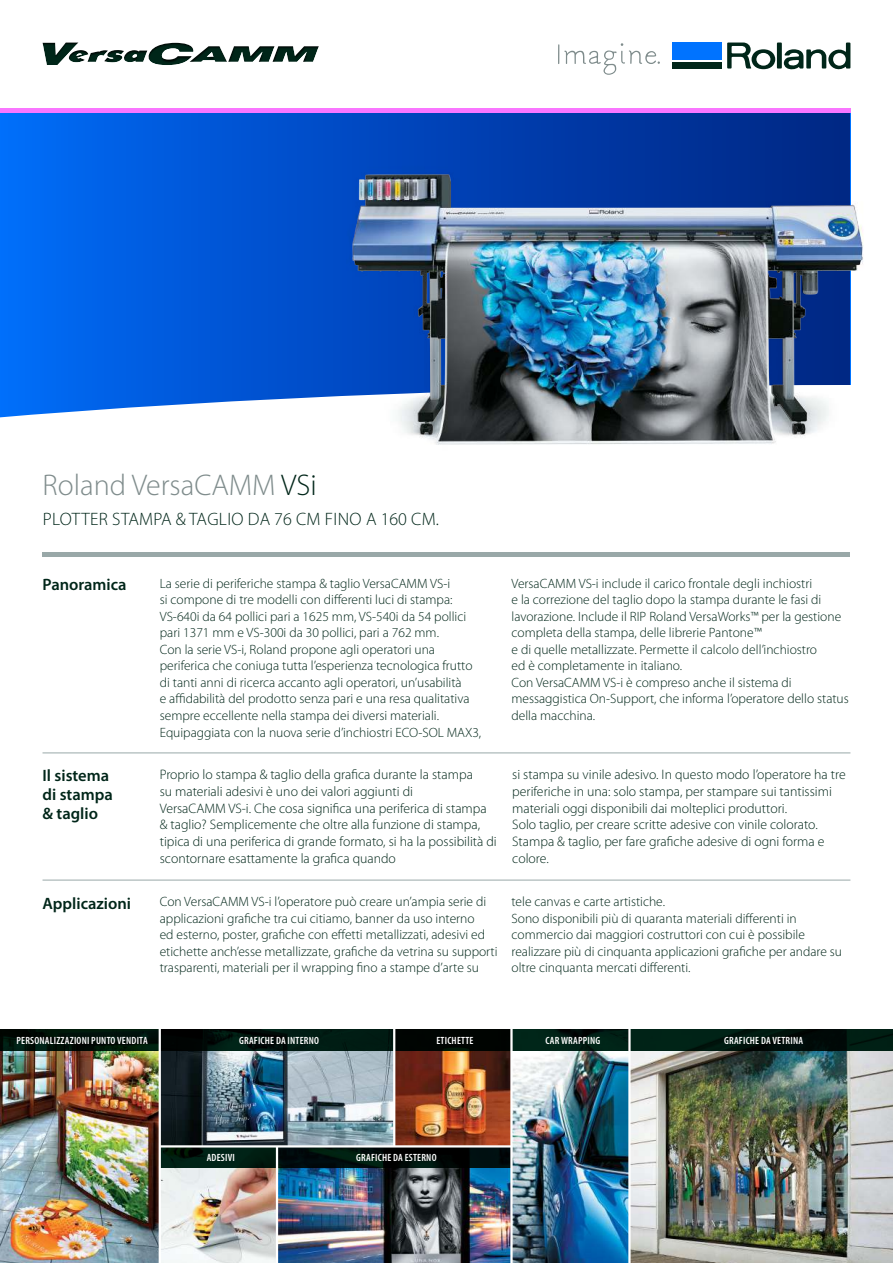
<style>
.page{position:relative;width:893px;height:1263px;background:#fff}
.page>*{position:absolute;margin:0;border:0;box-sizing:border-box;transform-origin:0 0}
.t1{font:300 30px "Myriad Pro";color:#7f8c8c}
.t2{font:300 18px "Myriad Pro";letter-spacing:.02em;color:#002619}
.t3{font:600 16.5px/18.8px "Myriad Pro";color:#002619}
.t4{font:300 13.8px/16.8px "Myriad Pro";color:#002619}
.t5{font:300 13.5px/16.5px "Myriad Pro";color:#002619}
.t6{font:600 condensed 10.5px "Myriad Pro";letter-spacing:.02em;color:#fff}
.s1{color:#002619}
</style>
<div class="page">
<img style="left:0;top:112px;width:850px;height:273px">
<svg style="left:0;top:385px;width:850px;height:168px"></svg>
<hr style="left:43px;top:553px;width:807px;height:4px;background:#99a8a8">
<hr style="left:0;top:108px;width:850px;height:4px;background:#f976ff">
<img style="left:631px;top:1050px;width:262px;height:213px">
<img style="left:278px;top:1168px;width:232px;height:95px">
<img style="left:395px;top:1050px;width:115px;height:95px">
<img style="left:513px;top:1050px;width:115px;height:213px">
<img style="left:0;top:1050px;width:159px;height:213px">
<img style="left:161px;top:1168px;width:115px;height:95px">
<img style="left:161px;top:1050px;width:232px;height:95px">
<svg style="left:161px;top:1029px;width:232px;height:21px;background:#00130d"></svg>
<svg style="left:278px;top:1147px;width:232px;height:21px;background:#061210"></svg>
<svg style="left:631px;top:1029px;width:262px;height:21px;background:#00180f"></svg>
<svg style="left:0;top:1029px;width:159px;height:21px;background:#001208"></svg>
<svg style="left:161px;top:1147px;width:115px;height:21px;background:#062318"></svg>
<svg style="left:513px;top:1029px;width:115px;height:21px;background:#001f14"></svg>
<div style="left:394px;top:1029px;width:117px;height:21px;background:#000401"></div>
<hr style="left:393px;top:1012px;width:2px;height:134px;background:#fff">
<hr style="left:510px;top:1016px;width:3px;height:247px;background:#fff">
<hr style="left:43px;top:880px;width:807px;height:1px;background:#99a8a8">
<hr style="left:43px;top:753px;width:807px;height:1px;background:#99a8a8">
<svg style="left:42px;top:42px;width:277px;height:23px"></svg>
<img style="left:346px;top:134px;width:517px;height:354px">
<svg style="left:558px;top:43px;width:102px;height:32px"></svg>
<div style="left:777px;top:43px;width:5px;height:26px;background:#002619"></div>
<svg style="left:784px;top:43px;width:66px;height:27px"></svg>
<svg style="left:727px;top:43px;width:48px;height:26px"></svg>
<div style="left:672px;top:62px;width:50px;height:7px;background:#002619"></div>
<div style="left:672px;top:43px;width:50px;height:17px;background:#0073ff"></div>
<h1 class="t1" style="left:43px;top:471px;width:276px">Roland VersaCAMM <span class="s1">VSi</span></h1>
<h2 class="t2" style="left:43px;top:510px;width:398px">PLOTTER STAMPA &amp; TAGLIO DA 76 CM FINO A 160 CM.</h2>
<p class="t3" style="left:43px;top:577px;width:86px">Panoramica</p>
<p class="t5" style="left:160px;top:576px;width:323px">La serie di periferiche stampa &amp; taglio VersaCAMM VS-i<br>si compone di tre modelli con differenti luci di stampa:<br>VS-640i da 64 pollici pari a 1625 mm, VS-540i da 54 pollici pari 1371 mm e VS-300i da 30 pollici, pari a 762 mm.<br>Con la serie VS-i, Roland propone agli operatori una periferica che coniuga tutta l’esperienza tecnologica frutto di tanti anni di ricerca accanto agli operatori, un’usabilità<br>e affidabilità del prodotto senza pari e una resa qualitativa sempre eccellente nella stampa dei diversi materiali.<br>Equipaggiata con la nuova serie d’inchiostri ECO-SOL MAX3,</p>
<p class="t5" style="left:511px;top:576px;width:339px">VersaCAMM VS-i include il carico frontale degli inchiostri<br>e la correzione del taglio dopo la stampa durante le fasi di lavorazione. Include il RIP Roland VersaWorks™ per la gestione completa della stampa, delle librerie Pantone™<br>e di quelle metallizzate. Permette il calcolo dell’inchiostro<br>ed è completamente in italiano.<br>Con VersaCAMM VS-i è compreso anche il sistema di messaggistica On-Support, che informa l’operatore dello status della macchina.</p>
<p class="t3" style="left:43px;top:767px;width:72px">Il sistema di stampa &amp; taglio</p>
<p class="t4" style="left:160px;top:766px;width:339px">Proprio lo stampa &amp; taglio della grafica durante la stampa<br>su materiali adesivi è uno dei valori aggiunti di<br>VersaCAMM VS-i. Che cosa significa una periferica di stampa &amp; taglio? Semplicemente che oltre alla funzione di stampa, tipica di una periferica di grande formato, si ha la possibilità di scontornare esattamente la grafica quando</p>
<p class="t4" style="left:512px;top:766px;width:335px">si stampa su vinile adesivo. In questo modo l’operatore ha tre periferiche in una: solo stampa, per stampare sui tantissimi materiali oggi disponibili dai molteplici produttori.<br>Solo taglio, per creare scritte adesive con vinile colorato.<br>Stampa &amp; taglio, per fare grafiche adesive di ogni forma e colore.</p>
<p class="t3" style="left:43px;top:895px;width:90px">Applicazioni</p>
<p class="t5" style="left:160px;top:894px;width:339px">Con VersaCAMM VS-i l’operatore può creare un’ampia serie di applicazioni grafiche tra cui citiamo, banner da uso interno<br>ed esterno, poster, grafiche con effetti metallizzati, adesivi ed etichette anch’esse metallizzate, grafiche da vetrina su supporti trasparenti, materiali per il wrapping fino a stampe d’arte su</p>
<p class="t5" style="left:511px;top:894px;width:332px">tele canvas e carte artistiche.<br>Sono disponibili più di quaranta materiali differenti in commercio dai maggiori costruttori con cui è possibile realizzare più di cinquanta applicazioni grafiche per andare su oltre cinquanta mercati differenti.</p>
<p class="t6" style="left:16px;top:1034px;width:133px">PERSONALIZZAZIONI PUNTO VENDITA</p>
<p class="t6" style="left:724px;top:1034px;width:80px">GRAFICHE DA VETRINA</p>
<p class="t6" style="left:239px;top:1034px;width:81px">GRAFICHE DA INTERNO</p>
<p class="t6" style="left:436px;top:1034px;width:39px">ETICHETTE</p>
<p class="t6" style="left:545px;top:1034px;width:56px">CAR WRAPPING</p>
<p class="t6" style="left:207px;top:1151px;width:30px">ADESIVI</p>
<p class="t6" style="left:356px;top:1151px;width:82px">GRAFICHE DA ESTERNO</p>
</div>
